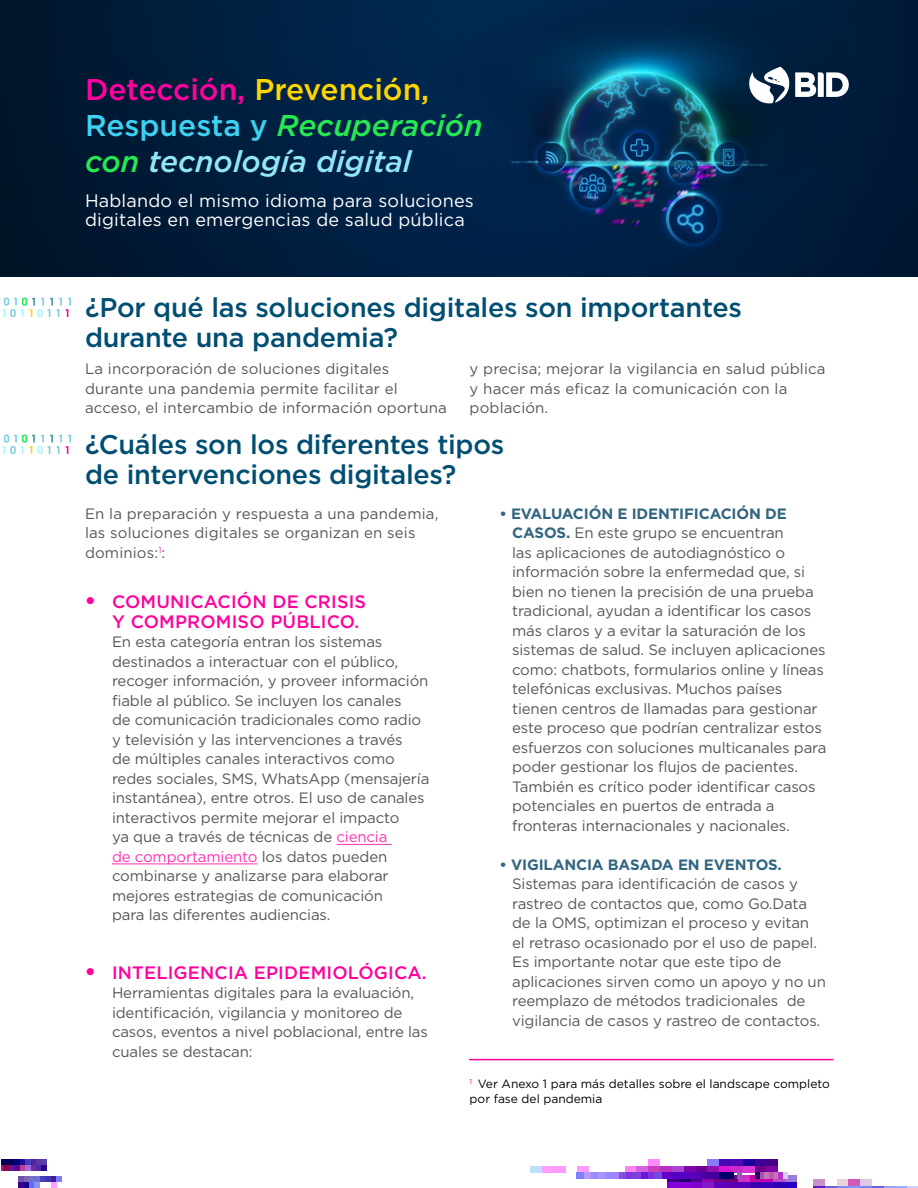
<style>
.page{position:relative;width:918px;height:1188px;background:#fff}
.page>*{position:absolute;margin:0;border:0;box-sizing:border-box;transform-origin:0 0}
.t1{font:italic 500 30px/36px "Gotham";color:#92e6f7}
.t2{font:500 27px/30px "Gotham";letter-spacing:-.01em;color:#004e71}
.t3{font:18px/19.5px "Gotham";letter-spacing:.01em;color:#fff}
.t4{font:500 18px/19.5px "Gotham";letter-spacing:.01em;color:#ff019d}
.t5{font:15px/19.5px "Gotham";letter-spacing:-.01em;color:#575756}
.t6{font:15px/19.5px "Gotham";letter-spacing:.01em;color:#575756}
.t7{font:700 15px "Gotham";letter-spacing:-.01em;color:#326580}
.t8{font:12px/14.4px "Gotham";color:#000}
.s1{font-style:normal;color:#ff019d}
.s2{font-style:normal;color:#ffd500}
.s3{font-style:normal;color:#3dd2f0}
.s4{color:#27e852}
.s5{font-weight:900;font-size:21px}
.s6{color:#ff34b1}
.s7{font-weight:700;color:#326580}
</style>
<div class="page">
<img style="left:0;top:0;width:918px;height:276px">
<svg style="left:1px;top:1159px;width:61px;height:29px"></svg>
<div style="left:813px;top:1180px;width:12px;height:6px;background:#ca93c6"></div>
<div style="left:837px;top:1180px;width:11px;height:6px;background:#edd0de"></div>
<div style="left:848px;top:1180px;width:12px;height:6px;background:#d15ab6"></div>
<div style="left:860px;top:1180px;width:12px;height:6px;background:#dec8e5"></div>
<div style="left:648px;top:1159px;width:12px;height:7px;background:#fe8bfe"></div>
<div style="left:707px;top:1159px;width:12px;height:7px;background:#8a79fe"></div>
<div style="left:719px;top:1159px;width:12px;height:7px;background:#4608b1"></div>
<div style="left:731px;top:1159px;width:12px;height:7px;background:#5008b3"></div>
<div style="left:743px;top:1159px;width:12px;height:7px;background:#1b009c"></div>
<div style="left:755px;top:1159px;width:11px;height:7px;background:#410098"></div>
<div style="left:766px;top:1159px;width:12px;height:7px;background:#450087"></div>
<div style="left:667px;top:1176px;width:12px;height:6px;background:#440086"></div>
<div style="left:679px;top:1176px;width:12px;height:6px;background:#1f006b"></div>
<div style="left:691px;top:1176px;width:11px;height:6px;background:#500091"></div>
<div style="left:702px;top:1176px;width:12px;height:6px;background:#9300ae"></div>
<div style="left:714px;top:1176px;width:12px;height:6px;background:#6b0082"></div>
<div style="left:726px;top:1176px;width:12px;height:6px;background:#6a0075"></div>
<div style="left:738px;top:1176px;width:12px;height:6px;background:#d12ec6"></div>
<div style="left:750px;top:1176px;width:12px;height:6px;background:#c300a7"></div>
<div style="left:762px;top:1176px;width:11px;height:6px;background:#c200ae"></div>
<div style="left:773px;top:1176px;width:12px;height:6px;background:#b849ca"></div>
<div style="left:785px;top:1176px;width:12px;height:6px;background:#9d7cd5"></div>
<svg style="left:813px;top:1186px;width:105px;height:2px"></svg>
<div style="left:530px;top:1166px;width:12px;height:6px;background:#bfdefe"></div>
<div style="left:542px;top:1166px;width:12px;height:6px;background:#fe9ffe"></div>
<div style="left:554px;top:1166px;width:12px;height:6px;background:#fe99fe"></div>
<div style="left:578px;top:1166px;width:11px;height:6px;background:#fe9bfe"></div>
<div style="left:625px;top:1166px;width:12px;height:6px;background:#fe82ef"></div>
<div style="left:637px;top:1166px;width:11px;height:6px;background:#d462e0"></div>
<div style="left:648px;top:1166px;width:12px;height:6px;background:#ca40c1"></div>
<div style="left:660px;top:1166px;width:12px;height:6px;background:#b430bf"></div>
<div style="left:672px;top:1166px;width:12px;height:6px;background:#a948ce"></div>
<div style="left:684px;top:1166px;width:12px;height:6px;background:#8006aa"></div>
<div style="left:696px;top:1166px;width:11px;height:6px;background:#6a0098"></div>
<div style="left:707px;top:1166px;width:12px;height:6px;background:#970db0"></div>
<div style="left:719px;top:1166px;width:12px;height:6px;background:#d616d3"></div>
<div style="left:731px;top:1166px;width:12px;height:6px;background:#ca2cc8"></div>
<div style="left:743px;top:1166px;width:12px;height:6px;background:#da34d5"></div>
<div style="left:755px;top:1166px;width:11px;height:6px;background:#700084"></div>
<div style="left:766px;top:1166px;width:12px;height:6px;background:#8503a7"></div>
<div style="left:667px;top:1182px;width:12px;height:6px;background:#8300d8"></div>
<div style="left:679px;top:1182px;width:12px;height:6px;background:#8a00da"></div>
<div style="left:691px;top:1182px;width:11px;height:6px;background:#7f00ce"></div>
<div style="left:702px;top:1182px;width:12px;height:6px;background:#8417c8"></div>
<div style="left:714px;top:1182px;width:12px;height:6px;background:#5e00be"></div>
<div style="left:726px;top:1182px;width:12px;height:6px;background:#5e00b0"></div>
<div style="left:738px;top:1182px;width:12px;height:6px;background:#5500b9"></div>
<div style="left:750px;top:1182px;width:12px;height:6px;background:#3b00b2"></div>
<div style="left:762px;top:1182px;width:11px;height:6px;background:#3a00bc"></div>
<div style="left:773px;top:1182px;width:12px;height:6px;background:#2e00b5"></div>
<div style="left:785px;top:1182px;width:12px;height:6px;background:#2a00c6"></div>
<svg style="left:737px;top:1172px;width:5px;height:7px"></svg>
<svg style="left:755px;top:1172px;width:33px;height:7px"></svg>
<div style="left:577px;top:1172px;width:7px;height:7px;background:#7d80fc"></div>
<div style="left:584px;top:1172px;width:7px;height:7px;background:#b89afd"></div>
<div style="left:591px;top:1172px;width:7px;height:7px;background:#9a8bfe"></div>
<div style="left:598px;top:1172px;width:7px;height:7px;background:#a399fd"></div>
<div style="left:605px;top:1172px;width:8px;height:7px;background:#9a89fe"></div>
<div style="left:613px;top:1172px;width:7px;height:7px;background:#9e82fe"></div>
<div style="left:620px;top:1172px;width:7px;height:7px;background:#844ee0"></div>
<div style="left:627px;top:1172px;width:7px;height:7px;background:#7d38df"></div>
<div style="left:634px;top:1172px;width:7px;height:7px;background:#7e41de"></div>
<div style="left:641px;top:1172px;width:7px;height:7px;background:#7111dc"></div>
<div style="left:648px;top:1172px;width:7px;height:7px;background:#7935dd"></div>
<div style="left:655px;top:1172px;width:8px;height:7px;background:#744ce4"></div>
<div style="left:663px;top:1172px;width:7px;height:7px;background:#6600c9"></div>
<div style="left:670px;top:1172px;width:7px;height:7px;background:#5700c4"></div>
<div style="left:677px;top:1172px;width:7px;height:7px;background:#5300c4"></div>
<div style="left:684px;top:1172px;width:7px;height:7px;background:#5600c1"></div>
<div style="left:691px;top:1172px;width:7px;height:7px;background:#5e00b6"></div>
<div style="left:698px;top:1172px;width:7px;height:7px;background:#4f00b4"></div>
<div style="left:705px;top:1172px;width:8px;height:7px;background:#460097"></div>
<div style="left:713px;top:1172px;width:7px;height:7px;background:#43009d"></div>
<div style="left:720px;top:1172px;width:7px;height:7px;background:#000069"></div>
<div style="left:727px;top:1172px;width:7px;height:7px;background:#00006c"></div>
<svg style="left:0;top:435px;width:71px;height:19px"></svg>
<svg style="left:0;top:298px;width:71px;height:19px"></svg>
<svg style="left:749px;top:67px;width:100px;height:36px"></svg>
<hr style="left:337px;top:844px;width:55px;height:1px;background:#ff34b1">
<hr style="left:112px;top:864px;width:145px;height:1px;background:#ff34b1">
<hr style="left:470px;top:1059px;width:363px;height:1px;background:#ff019d">
<h1 class="t1" style="left:85px;top:71px;width:399px"><span class="s1">Detección,</span> <span class="s2">Prevención,<br></span><span class="s3">Respuesta y</span> <span class="s4">Recuperación con</span> tecnología digital</h1>
<p class="t3" style="left:85px;top:190px;width:390px">Hablando el mismo idioma para soluciones digitales en emergencias de salud pública</p>
<h2 class="t2" style="left:85px;top:292px;width:658px">¿Por qué las soluciones digitales son importantes durante una pandemia?</h2>
<p class="t6" style="left:85px;top:359px;width:363px">La incorporación de soluciones digitales durante una pandemia permite facilitar el acceso, el intercambio de información oportuna</p>
<p class="t6" style="left:470px;top:359px;width:357px">y precisa; mejorar la vigilancia en salud pública y hacer más eficaz la comunicación con la población.</p>
<h2 class="t2" style="left:85px;top:429px;width:421px">¿Cuáles son los diferentes tipos de intervenciones digitales?</h2>
<p class="t6" style="left:85px;top:503px;width:355px">En la preparación y respuesta a una pandemia, las soluciones digitales se organizan en seis dominios:<sup>1</sup>:</p>
<p class="t4" style="left:112px;top:592px;width:256px;text-indent:-27px"><span class="s5">•</span> COMUNICACIÓN DE CRISIS<br>Y COMPROMISO PÚBLICO.</p>
<p class="t5" style="left:112px;top:632px;width:319px">En esta categoría entran los sistemas destinados a interactuar con el público, recoger información, y proveer información fiable al público. Se incluyen los canales<br>de comunicación tradicionales como radio y televisión y las intervenciones a través<br>de múltiples canales interactivos como redes sociales, SMS, WhatsApp (mensajería instantánea), entre otros. El uso de canales interactivos permite mejorar el impacto<br>ya que a través de técnicas de <span class="s6">ciencia<br>de comportamiento</span> los datos pueden combinarse y analizarse para elaborar mejores estrategias de comunicación<br>para las diferentes audiencias.</p>
<p class="t4" style="left:85px;top:963px;width:343px"><span class="s5">•</span> INTELIGENCIA EPIDEMIOLÓGICA.</p>
<p class="t5" style="left:112px;top:983px;width:317px">Herramientas digitales para la evaluación, identificación, vigilancia y monitoreo de casos, eventos a nivel poblacional, entre las cuales se destacan:</p>
<p class="t5" style="left:512px;top:503px;width:316px;text-indent:-13px"><span class="s7">• EVALUACIÓN E IDENTIFICACIÓN DE CASOS.</span> En este grupo se encuentran<br>las aplicaciones de autodiagnóstico o información sobre la enfermedad que, si bien no tienen la precisión de una prueba tradicional, ayudan a identificar los casos más claros y a evitar la saturación de los sistemas de salud. Se incluyen aplicaciones como: chatbots, formularios online y líneas telefónicas exclusivas. Muchos países tienen centros de llamadas para gestionar este proceso que podrían centralizar estos esfuerzos con soluciones multicanales para poder gestionar los flujos de pacientes.<br>También es crítico poder identificar casos potenciales en puertos de entrada a fronteras internacionales y nacionales.</p>
<p class="t7" style="left:499px;top:856px;width:284px">• VIGILANCIA BASADA EN EVENTOS.</p>
<p class="t5" style="left:512px;top:874px;width:315px">Sistemas para identificación de casos y rastreo de contactos que, como Go.Data de la OMS, optimizan el proceso y evitan<br>el retraso ocasionado por el uso de papel.<br>Es importante notar que este tipo de aplicaciones sirven como un apoyo y no un reemplazo de métodos tradicionales de vigilancia de casos y rastreo de contactos.</p>
<p class="t8" style="left:470px;top:1077px;width:362px"><sup>1</sup> Ver Anexo 1 para más detalles sobre el landscape completo por fase del pandemia</p>
</div>
